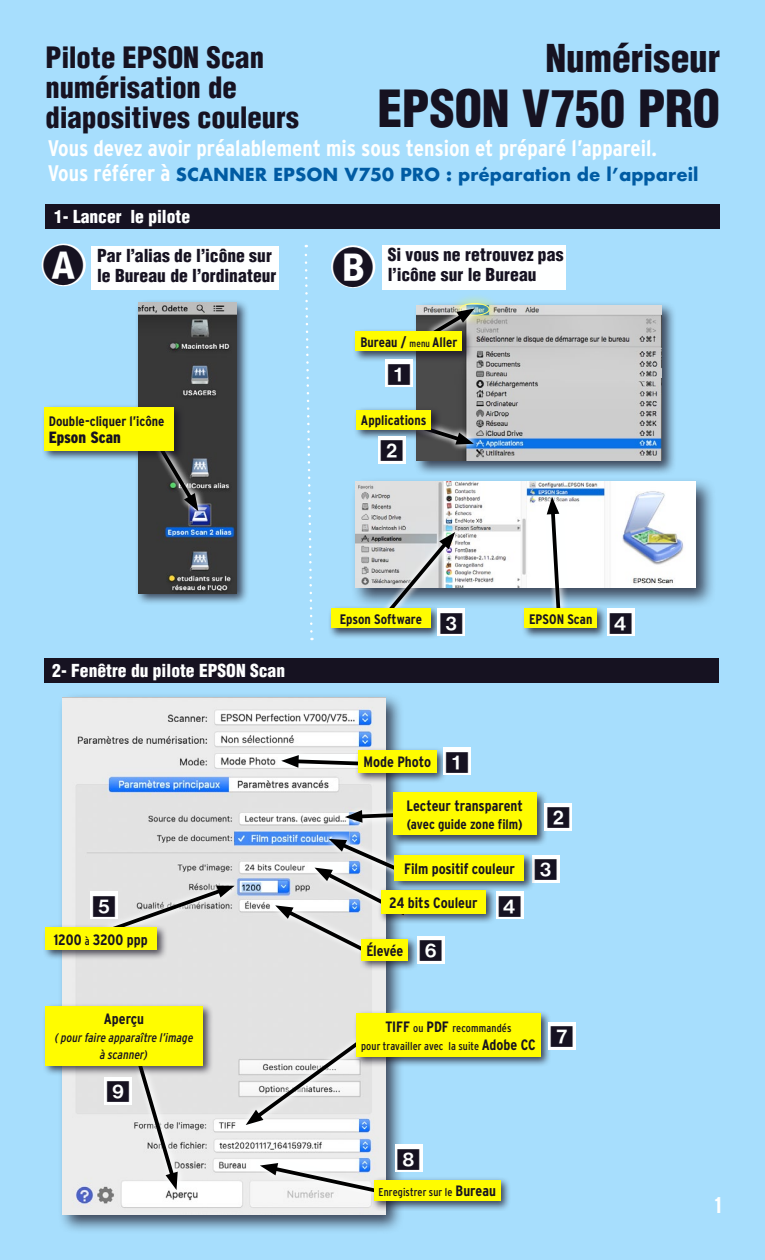
<style>
.page{position:relative;width:765px;height:1260px;background:#a7defd}
.page>*{position:absolute;margin:0;border:0;box-sizing:border-box;transform-origin:0 0}
.t1{font:900 condensed 50px "Helvetica";letter-spacing:-.005em;color:#161221}
.t2{font:45px "Format Pi One SSK";color:#161221}
.t3{font:900 condensed 37.5px "Helvetica";letter-spacing:-.005em;color:#161221}
.t4{font:900 condensed 28.75px/30px "Helvetica";color:#161221}
.t5{font:24px "Format Pi One SSK";color:#161221}
.t6{font:700 22.75px "Interstate Condensed";color:#feffff}
.t7{font:700 22.5px "Interstate Condensed";color:#feffff}
.t8{font:900 condensed 17.5px/20px "Helvetica";color:#161221}
.t9{font:700 17.5px "Futura";color:#005ba3}
.t10{font:900 condensed 17.5px "Helvetica";color:#feffff}
.t11{font:900 16.25px "Interstate Condensed";color:#161221}
.t12{font:700 15px "Interstate Condensed";letter-spacing:-.005em;color:#161221}
.t13{font:700 13.75px "Interstate Condensed";letter-spacing:.005em;color:#161221}
.t14{font:italic 12.5px/17.5px "Interstate Condensed";letter-spacing:.005em;color:#161221;text-align:center}
.t15{font:11.25px/17.5px "Interstate Condensed";letter-spacing:.01em;color:#161221}
.s1{font-family:"Interstate Condensed";font-size:22.5px;color:#feffff}
.s2{font-weight:400;font-size:10px}
.s3{font-weight:400;font-size:11.25px}
.s4{font-weight:700;font-size:15px}
</style>
<div class="page">
<div style="left:413px;top:301px;width:263px;height:175px;background:#161221;opacity:.75"></div>
<img style="left:417px;top:305px;width:245px;height:156px">
<div style="left:42px;top:244px;width:44px;height:42px;background:#feffff;border-radius:50%"></div>
<div style="left:135px;top:299px;width:115px;height:307px;background:#161221;opacity:.75"></div>
<img style="left:138px;top:302px;width:98px;height:291px">
<div style="left:57px;top:692px;width:348px;height:542px;background:#161221;opacity:.75"></div>
<img style="left:63px;top:698px;width:322px;height:517px">
<svg style="left:147px;top:429px;width:60px;height:93px;background:#4b4d51"></svg>
<svg style="left:304px;top:245px;width:10px;height:395px"></svg>
<div style="left:350px;top:476px;width:367px;height:133px;background:#161221;opacity:.75"></div>
<img style="left:356px;top:482px;width:340px;height:106px">
<div style="left:450px;top:293px;width:50px;height:33px;background:#fffc00;opacity:.38"></div>
<div style="left:460px;top:303px;width:30px;height:13px;border:1px solid #fffd6a;border-radius:50%"></div>
<svg style="left:421px;top:300px;width:64px;height:44px;background:#8f9b98"></svg>
<div style="left:353px;top:328px;width:120px;height:34px;background:#161221;opacity:.75"></div>
<div style="left:356px;top:331px;width:106px;height:20px;background:#fffc00"></div>
<svg style="left:405px;top:406px;width:77px;height:52px;background:#6c747a"></svg>
<div style="left:353px;top:406px;width:89px;height:35px;background:#161221;opacity:.75"></div>
<div style="left:356px;top:410px;width:75px;height:20px;background:#fffc00"></div>
<svg style="left:357px;top:523px;width:121px;height:86px;background:#b5bdc3"></svg>
<div style="left:328px;top:605px;width:113px;height:34px;background:#161221;opacity:.75"></div>
<div style="left:331px;top:608px;width:100px;height:20px;background:#fffc00"></div>
<svg style="left:537px;top:488px;width:39px;height:117px;background:#c7cfd7"></svg>
<div style="left:521px;top:605px;width:87px;height:34px;background:#161221;opacity:.75"></div>
<div style="left:525px;top:608px;width:72px;height:20px;background:#fffc00"></div>
<svg style="left:273px;top:740px;width:110px;height:42px;background:#d6d8db"></svg>
<div style="left:355px;top:747px;width:92px;height:37px;background:#161221;opacity:.75"></div>
<div style="left:358px;top:750px;width:79px;height:23px;background:#fffc00"></div>
<div style="left:532px;top:855px;width:27px;height:28px;background:#feffff"></div>
<div style="left:496px;top:891px;width:28px;height:28px;background:#feffff"></div>
<svg style="left:93px;top:875px;width:153px;height:67px;background:#d0d1d2"></svg>
<div style="left:42px;top:924px;width:126px;height:37px;background:#161221;opacity:.75"></div>
<div style="left:45px;top:928px;width:111px;height:22px;background:#fffc00"></div>
<div style="left:90px;top:891px;width:28px;height:28px;background:#feffff"></div>
<img style="left:188px;top:1116px;width:41px;height:18px">
<img style="left:188px;top:1156px;width:64px;height:19px">
<div style="left:417px;top:936px;width:27px;height:27px;background:#feffff"></div>
<svg style="left:229px;top:1005px;width:176px;height:129px;background:#d8dbdd"></svg>
<div style="left:353px;top:1010px;width:198px;height:57px;background:#161221;opacity:.75"></div>
<div style="left:356px;top:1013px;width:184px;height:43px;background:#fffc00"></div>
<img style="left:188px;top:1135px;width:192px;height:18px">
<div style="left:548px;top:1022px;width:28px;height:28px;background:#feffff"></div>
<svg style="left:252px;top:1145px;width:150px;height:70px;background:#d9dce0"></svg>
<div style="left:371px;top:1176px;width:140px;height:35px;background:#161221;opacity:.75"></div>
<div style="left:374px;top:1180px;width:127px;height:21px;background:#fffc00"></div>
<div style="left:395px;top:1144px;width:27px;height:28px;background:#feffff"></div>
<div style="left:378px;top:886px;width:119px;height:38px;background:#161221;opacity:.75"></div>
<div style="left:381px;top:890px;width:105px;height:24px;background:#fffc00"></div>
<svg style="left:129px;top:1077px;width:59px;height:124px;background:#d6d6d6"></svg>
<div style="left:42px;top:1003px;width:172px;height:74px;background:#161221;opacity:.75"></div>
<div style="left:45px;top:1006px;width:158px;height:59px;background:#fffc00"></div>
<div style="left:104px;top:1077px;width:28px;height:28px;background:#feffff"></div>
<img style="left:235px;top:831px;width:32px;height:14px">
<div style="left:392px;top:852px;width:143px;height:40px;background:#161221;opacity:.75"></div>
<div style="left:395px;top:855px;width:129px;height:25px;background:#fffc00"></div>
<div style="left:92px;top:246px;width:187px;height:43px;background:#feffff"></div>
<div style="left:331px;top:245px;width:44px;height:43px;background:#feffff;border-radius:50%"></div>
<div style="left:382px;top:245px;width:184px;height:44px;background:#feffff"></div>
<div style="left:45px;top:204px;width:675px;height:25px;background:#161221"></div>
<div style="left:385px;top:359px;width:28px;height:28px;background:#feffff"></div>
<div style="left:378px;top:436px;width:27px;height:28px;background:#feffff"></div>
<div style="left:438px;top:608px;width:27px;height:28px;background:#feffff"></div>
<div style="left:607px;top:608px;width:27px;height:28px;background:#feffff"></div>
<div style="left:41px;top:404px;width:144px;height:58px;background:#161221;opacity:.75"></div>
<div style="left:44px;top:407px;width:130px;height:44px;background:#fffc00"></div>
<div style="left:44px;top:658px;width:675px;height:25px;background:#161221"></div>
<div style="left:443px;top:747px;width:28px;height:28px;background:#feffff"></div>
<svg style="left:267px;top:797px;width:163px;height:176px;background:#cad1bc"></svg>
<div style="left:390px;top:789px;width:158px;height:57px;background:#161221;opacity:.75"></div>
<div style="left:393px;top:793px;width:144px;height:42px;background:#fffc00"></div>
<div style="left:545px;top:803px;width:27px;height:28px;background:#feffff"></div>
<h3 class="t4" style="left:46px;top:42px;width:255px">Pilote EPSON Scan numérisation de diapositives couleurs</h3>
<h3 class="t3" style="left:546px;top:34px;width:176px">Numériseur</h3>
<h1 class="t1" style="left:377px;top:77px;width:344px">EPSON V750 PRO</h1>
<h3 class="t7" style="left:48px;top:135px;width:611px">Vous devez avoir préalablement mis sous tension et préparé l’appareil.</h3>
<p class="t9" style="left:48px;top:162px;width:652px"><span class="s1">Vous référer à</span> SCANNER EPSON V750 PRO : préparation de l’appareil</p>
<p class="t10" style="left:54px;top:206px;width:138px">1- Lancer le pilote</p>
<h2 class="t2" style="left:42px;top:245px;width:44px">A</h2>
<p class="t8" style="left:97px;top:245px;width:181px">Par l’alias de l’icône sur le Bureau de l’ordinateur</p>
<h2 class="t2" style="left:332px;top:247px;width:44px">B</h2>
<p class="t8" style="left:388px;top:245px;width:177px">Si vous ne retrouvez pas l’icône sur le Bureau</p>
<p class="t13" style="left:360px;top:334px;width:99px">Bureau / <span class="s2">menu</span> Aller</p>
<h3 class="t5" style="left:387px;top:363px;width:25px">1</h3>
<p class="t13" style="left:49px;top:413px;width:117px">Double-cliquer l’icône</p>
<p class="t11" style="left:49px;top:428px;width:74px">Epson Scan</p>
<p class="t13" style="left:361px;top:413px;width:67px">Applications</p>
<h3 class="t5" style="left:380px;top:440px;width:25px">2</h3>
<p class="t10" style="left:52px;top:660px;width:234px">2- Fenêtre du pilote EPSON Scan</p>
<h3 class="t5" style="left:92px;top:896px;width:25px">5</h3>
<p class="t12" style="left:54px;top:931px;width:95px">1200 <span class="s3">à</span> 3200 ppp</p>
<p class="t12" style="left:104px;top:1011px;width:42px">Aperçu</p>
<p class="t14" style="left:55px;top:1029px;width:140px">( pour faire apparaître l’image à scanner)</p>
<h3 class="t5" style="left:107px;top:1081px;width:25px">9</h3>
<h3 class="t5" style="left:440px;top:613px;width:25px">3</h3>
<h3 class="t5" style="left:609px;top:613px;width:25px">4</h3>
<p class="t13" style="left:340px;top:611px;width:84px">Epson Software</p>
<p class="t13" style="left:529px;top:611px;width:65px">EPSON Scan</p>
<h3 class="t5" style="left:445px;top:752px;width:25px">1</h3>
<p class="t12" style="left:407px;top:798px;width:118px">Lecteur transparent</p>
<p class="t12" style="left:364px;top:754px;width:69px">Mode Photo</p>
<p class="t13" style="left:407px;top:816px;width:165px">(avec guide zone film) <sup>2</sup></p>
<p class="t12" style="left:404px;top:860px;width:112px">Film positif couleur</p>
<p class="t12" style="left:389px;top:894px;width:90px">24 bits Couleur</p>
<p class="t12" style="left:366px;top:942px;width:39px">Élevée</p>
<h3 class="t5" style="left:419px;top:940px;width:25px">6</h3>
<h3 class="t5" style="left:498px;top:896px;width:25px">4</h3>
<h3 class="t5" style="left:534px;top:859px;width:25px">3</h3>
<p class="t15" style="left:361px;top:1019px;width:214px;text-indent:24px"><span class="s4">TIFF</span> ou <span class="s4">PDF</span> recommandés<br>pour travailler avec la suite <span class="s4">Adobe CC</span> <sup>7</sup></p>
<h3 class="t5" style="left:397px;top:1149px;width:25px">8</h3>
<p class="t15" style="left:379px;top:1183px;width:119px">Enregistrer sur le <span class="s4">Bureau</span></p>
<h3 class="t6" style="left:715px;top:1193px;width:9px">1</h3>
</div>
